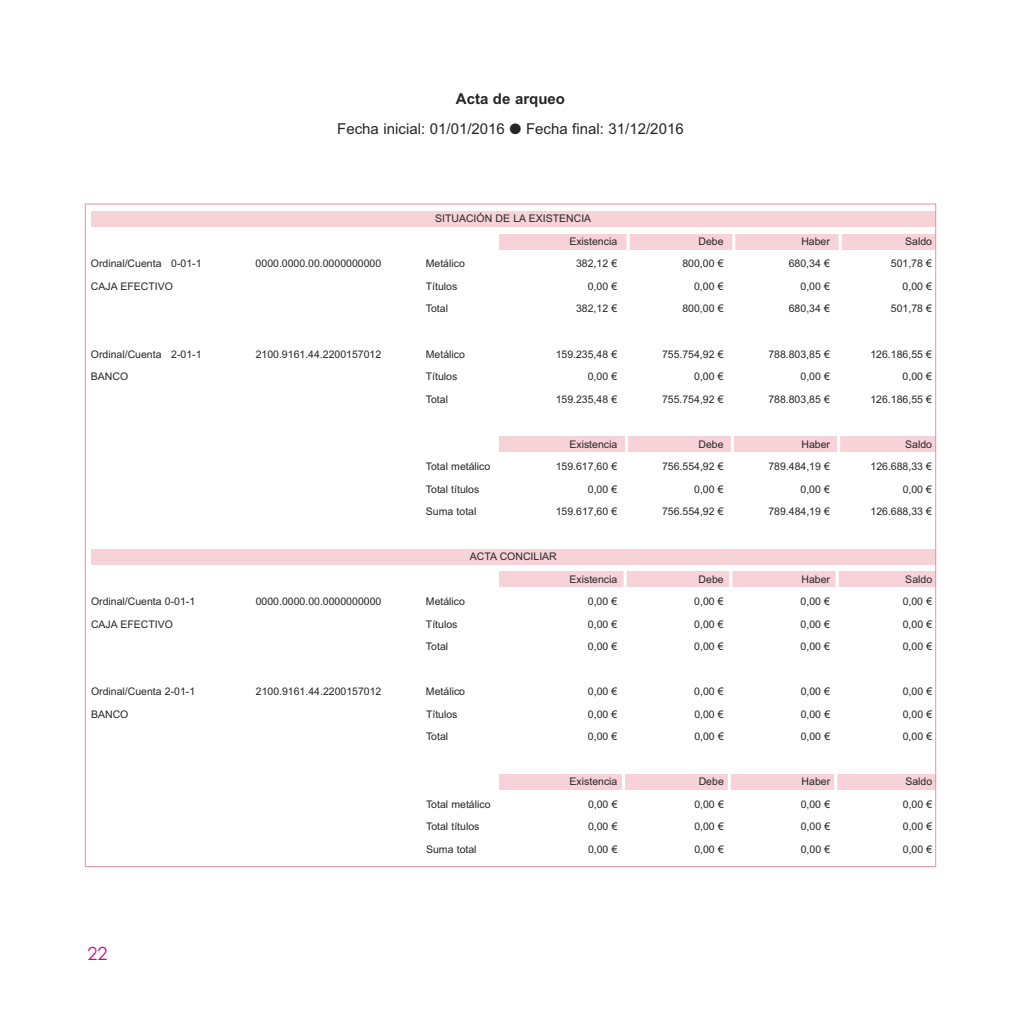
<style>
.page{position:relative;width:1021px;height:1021px;background:#fff}
.page>*{position:absolute;margin:0;border:0;box-sizing:border-box;transform-origin:0 0}
.t1{font:18px "Century Gothic";color:#ca0b89}
.t2{font:15px/30px "Arial";color:#272526;text-align:center}
.t3{font:10.5px/22.5px "Arial";color:#272526}
.s1{font-weight:700}
</style>
<div class="page">
<div style="left:91px;top:212px;width:844px;height:15px;background:#f7d2d8"></div>
<div style="left:499px;top:234px;width:436px;height:15px;background:#f7d2d8"></div>
<div style="left:499px;top:437px;width:436px;height:15px;background:#f7d2d8"></div>
<div style="left:91px;top:549px;width:844px;height:15px;background:#f7d2d8"></div>
<div style="left:499px;top:572px;width:436px;height:15px;background:#f7d2d8"></div>
<div style="left:499px;top:774px;width:436px;height:15px;background:#f7d2d8"></div>
<hr style="left:626px;top:231px;width:3px;height:21px;background:#fff">
<hr style="left:732px;top:231px;width:3px;height:21px;background:#fff">
<hr style="left:838px;top:231px;width:3px;height:21px;background:#fff">
<hr style="left:625px;top:432px;width:3px;height:21px;background:#fff">
<hr style="left:730px;top:432px;width:3px;height:21px;background:#fff">
<hr style="left:837px;top:432px;width:3px;height:21px;background:#fff">
<hr style="left:623px;top:568px;width:3px;height:21px;background:#fff">
<hr style="left:729px;top:568px;width:3px;height:21px;background:#fff">
<hr style="left:835px;top:568px;width:3px;height:21px;background:#fff">
<hr style="left:622px;top:770px;width:3px;height:21px;background:#fff">
<hr style="left:727px;top:770px;width:3px;height:21px;background:#fff">
<hr style="left:834px;top:770px;width:3px;height:21px;background:#fff">
<p class="t2" style="left:337px;top:83px;width:348px"><span class="s1">Acta de arqueo<br></span>Fecha inicial: 01/01/2016 ● Fecha final: 31/12/2016</p>
<p class="t3" style="left:569px;top:207px;width:49px;text-indent:-134px">SITUACIÓN DE LA EXISTENCIA<br>Existencia</p>
<p class="t3" style="left:698px;top:230px;width:27px">Debe</p>
<p class="t3" style="left:801px;top:230px;width:30px">Haber</p>
<p class="t3" style="left:905px;top:230px;width:28px">Saldo</p>
<p class="t3" style="left:91px;top:252px;width:112px">Ordinal/Cuenta 0-01-1</p>
<p class="t3" style="left:256px;top:252px;width:127px">0000.0000.00.0000000000</p>
<p class="t3" style="left:426px;top:252px;width:41px">Metálico</p>
<p class="t3" style="left:576px;top:252px;width:43px">382,12 €</p>
<p class="t3" style="left:682px;top:252px;width:43px">800,00 €</p>
<p class="t3" style="left:788px;top:252px;width:43px">680,34 €</p>
<p class="t3" style="left:890px;top:252px;width:43px">501,78 €</p>
<p class="t3" style="left:91px;top:275px;width:83px">CAJA EFECTIVO</p>
<p class="t3" style="left:426px;top:275px;width:33px">Títulos</p>
<p class="t3" style="left:587px;top:275px;width:31px">0,00 €</p>
<p class="t3" style="left:694px;top:275px;width:31px">0,00 €</p>
<p class="t3" style="left:800px;top:275px;width:31px">0,00 €</p>
<p class="t3" style="left:902px;top:275px;width:31px">0,00 €</p>
<p class="t3" style="left:426px;top:297px;width:24px">Total</p>
<p class="t3" style="left:576px;top:297px;width:43px">382,12 €</p>
<p class="t3" style="left:682px;top:297px;width:43px">800,00 €</p>
<p class="t3" style="left:788px;top:297px;width:43px">680,34 €</p>
<p class="t3" style="left:890px;top:297px;width:43px">501,78 €</p>
<p class="t3" style="left:91px;top:342px;width:112px">Ordinal/Cuenta 2-01-1</p>
<p class="t3" style="left:256px;top:342px;width:127px">2100.9161.44.2200157012</p>
<p class="t3" style="left:426px;top:342px;width:41px">Metálico</p>
<p class="t3" style="left:555px;top:342px;width:63px">159.235,48 €</p>
<p class="t3" style="left:662px;top:342px;width:63px">755.754,92 €</p>
<p class="t3" style="left:768px;top:342px;width:63px">788.803,85 €</p>
<p class="t3" style="left:870px;top:342px;width:63px">126.186,55 €</p>
<p class="t3" style="left:91px;top:365px;width:39px">BANCO</p>
<p class="t3" style="left:426px;top:365px;width:33px">Títulos</p>
<p class="t3" style="left:588px;top:365px;width:31px">0,00 €</p>
<p class="t3" style="left:694px;top:365px;width:31px">0,00 €</p>
<p class="t3" style="left:800px;top:365px;width:31px">0,00 €</p>
<p class="t3" style="left:902px;top:365px;width:31px">0,00 €</p>
<p class="t3" style="left:426px;top:387px;width:24px">Total</p>
<p class="t3" style="left:555px;top:387px;width:63px">159.235,48 €</p>
<p class="t3" style="left:662px;top:387px;width:63px">755.754,92 €</p>
<p class="t3" style="left:768px;top:387px;width:63px">788.803,85 €</p>
<p class="t3" style="left:870px;top:387px;width:63px">126.186,55 €</p>
<p class="t3" style="left:569px;top:432px;width:49px">Existencia</p>
<p class="t3" style="left:698px;top:432px;width:27px">Debe</p>
<p class="t3" style="left:801px;top:432px;width:30px">Haber</p>
<p class="t3" style="left:905px;top:432px;width:28px">Saldo</p>
<p class="t3" style="left:426px;top:455px;width:66px">Total metálico</p>
<p class="t3" style="left:555px;top:455px;width:63px">159.617,60 €</p>
<p class="t3" style="left:662px;top:455px;width:63px">756.554,92 €</p>
<p class="t3" style="left:768px;top:455px;width:63px">789.484,19 €</p>
<p class="t3" style="left:870px;top:455px;width:63px">126.688,33 €</p>
<p class="t3" style="left:426px;top:477px;width:55px">Total títulos</p>
<p class="t3" style="left:588px;top:477px;width:31px">0,00 €</p>
<p class="t3" style="left:694px;top:477px;width:31px">0,00 €</p>
<p class="t3" style="left:800px;top:477px;width:31px">0,00 €</p>
<p class="t3" style="left:902px;top:477px;width:31px">0,00 €</p>
<p class="t3" style="left:426px;top:500px;width:52px">Suma total</p>
<p class="t3" style="left:555px;top:500px;width:63px">159.617,60 €</p>
<p class="t3" style="left:662px;top:500px;width:63px">756.554,92 €</p>
<p class="t3" style="left:768px;top:500px;width:63px">789.484,19 €</p>
<p class="t3" style="left:870px;top:500px;width:63px">126.688,33 €</p>
<p class="t3" style="left:470px;top:545px;width:89px">ACTA CONCILIAR</p>
<p class="t3" style="left:569px;top:567px;width:49px">Existencia</p>
<p class="t3" style="left:698px;top:567px;width:27px">Debe</p>
<p class="t3" style="left:801px;top:567px;width:30px">Haber</p>
<p class="t3" style="left:905px;top:567px;width:28px">Saldo</p>
<p class="t3" style="left:91px;top:590px;width:106px">Ordinal/Cuenta 0-01-1</p>
<p class="t3" style="left:256px;top:590px;width:127px">0000.0000.00.0000000000</p>
<p class="t3" style="left:426px;top:590px;width:41px">Metálico</p>
<p class="t3" style="left:588px;top:590px;width:31px">0,00 €</p>
<p class="t3" style="left:694px;top:590px;width:31px">0,00 €</p>
<p class="t3" style="left:800px;top:590px;width:31px">0,00 €</p>
<p class="t3" style="left:902px;top:590px;width:31px">0,00 €</p>
<p class="t3" style="left:91px;top:612px;width:83px">CAJA EFECTIVO</p>
<p class="t3" style="left:426px;top:612px;width:33px">Títulos</p>
<p class="t3" style="left:588px;top:612px;width:31px">0,00 €</p>
<p class="t3" style="left:694px;top:612px;width:31px">0,00 €</p>
<p class="t3" style="left:800px;top:612px;width:31px">0,00 €</p>
<p class="t3" style="left:902px;top:612px;width:31px">0,00 €</p>
<p class="t3" style="left:426px;top:635px;width:24px">Total</p>
<p class="t3" style="left:588px;top:635px;width:31px">0,00 €</p>
<p class="t3" style="left:694px;top:635px;width:31px">0,00 €</p>
<p class="t3" style="left:800px;top:635px;width:31px">0,00 €</p>
<p class="t3" style="left:902px;top:635px;width:31px">0,00 €</p>
<p class="t3" style="left:91px;top:680px;width:106px">Ordinal/Cuenta 2-01-1</p>
<p class="t3" style="left:256px;top:680px;width:127px">2100.9161.44.2200157012</p>
<p class="t3" style="left:426px;top:680px;width:41px">Metálico</p>
<p class="t3" style="left:588px;top:680px;width:31px">0,00 €</p>
<p class="t3" style="left:694px;top:680px;width:31px">0,00 €</p>
<p class="t3" style="left:800px;top:680px;width:31px">0,00 €</p>
<p class="t3" style="left:902px;top:680px;width:31px">0,00 €</p>
<p class="t3" style="left:91px;top:702px;width:39px">BANCO</p>
<p class="t3" style="left:426px;top:702px;width:33px">Títulos</p>
<p class="t3" style="left:588px;top:702px;width:31px">0,00 €</p>
<p class="t3" style="left:694px;top:702px;width:31px">0,00 €</p>
<p class="t3" style="left:800px;top:702px;width:31px">0,00 €</p>
<p class="t3" style="left:902px;top:702px;width:31px">0,00 €</p>
<p class="t3" style="left:426px;top:725px;width:24px">Total</p>
<p class="t3" style="left:588px;top:725px;width:31px">0,00 €</p>
<p class="t3" style="left:694px;top:725px;width:31px">0,00 €</p>
<p class="t3" style="left:800px;top:725px;width:31px">0,00 €</p>
<p class="t3" style="left:902px;top:725px;width:31px">0,00 €</p>
<p class="t3" style="left:569px;top:770px;width:49px">Existencia</p>
<p class="t3" style="left:698px;top:770px;width:27px">Debe</p>
<p class="t3" style="left:801px;top:770px;width:30px">Haber</p>
<p class="t3" style="left:905px;top:770px;width:28px">Saldo</p>
<p class="t3" style="left:426px;top:792px;width:66px">Total metálico</p>
<p class="t3" style="left:588px;top:792px;width:31px">0,00 €</p>
<p class="t3" style="left:694px;top:792px;width:31px">0,00 €</p>
<p class="t3" style="left:800px;top:792px;width:31px">0,00 €</p>
<p class="t3" style="left:902px;top:792px;width:31px">0,00 €</p>
<p class="t3" style="left:426px;top:815px;width:55px">Total títulos</p>
<p class="t3" style="left:588px;top:815px;width:31px">0,00 €</p>
<p class="t3" style="left:694px;top:815px;width:31px">0,00 €</p>
<p class="t3" style="left:800px;top:815px;width:31px">0,00 €</p>
<p class="t3" style="left:902px;top:815px;width:31px">0,00 €</p>
<p class="t3" style="left:426px;top:837px;width:52px">Suma total</p>
<p class="t3" style="left:588px;top:837px;width:31px">0,00 €</p>
<p class="t3" style="left:694px;top:837px;width:31px">0,00 €</p>
<p class="t3" style="left:800px;top:837px;width:31px">0,00 €</p>
<p class="t3" style="left:902px;top:837px;width:31px">0,00 €</p>
<p class="t1" style="left:87px;top:943px;width:21px">22</p>
</div>
